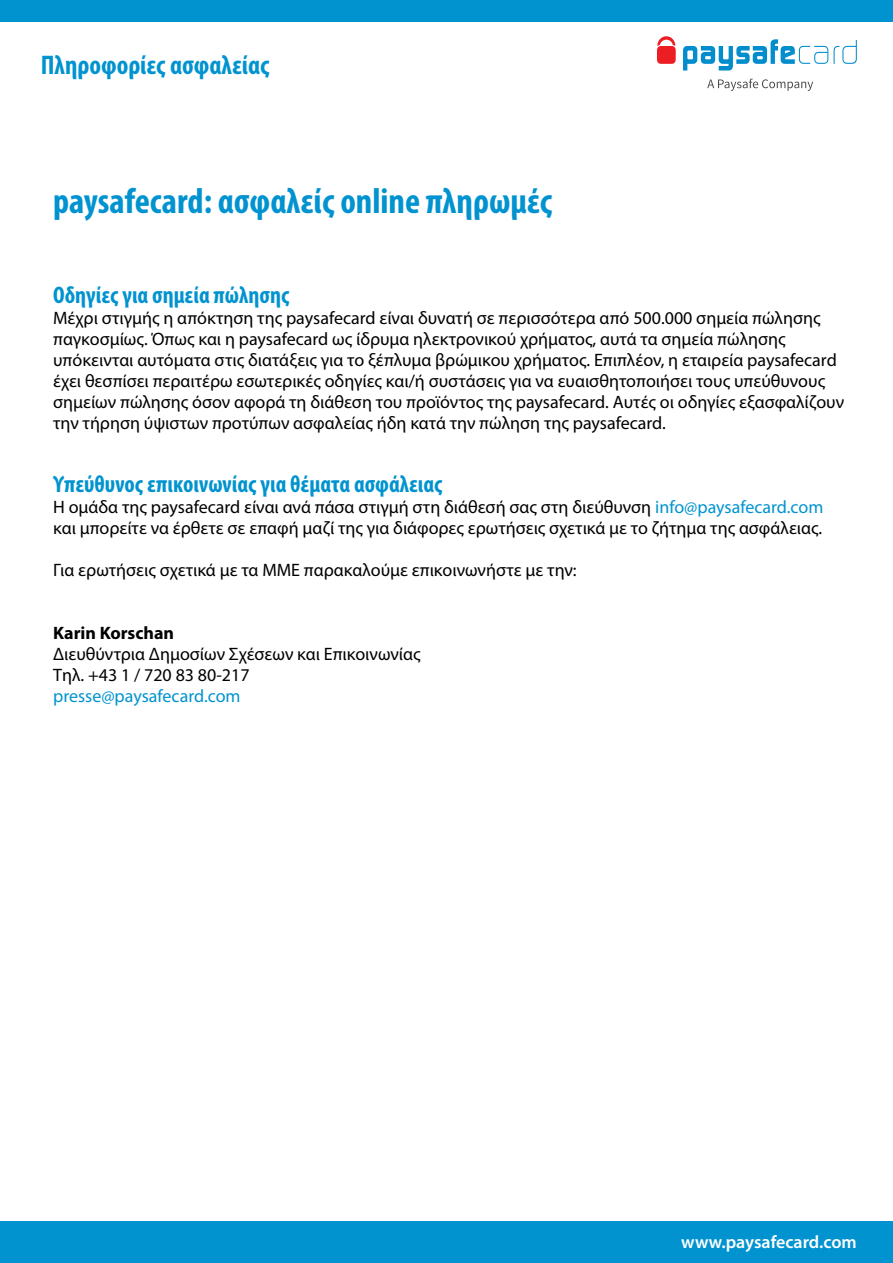
<style>
.page{position:relative;width:893px;height:1263px;background:#fff}
.page>*{position:absolute;margin:0;border:0;box-sizing:border-box;transform-origin:0 0}
.t1{font:700 condensed 36px "Myriad Pro";color:#0093d0}
.t2{font:700 condensed 27px "Myriad Pro";color:#0093d0}
.t3{font:700 condensed 24px "Myriad Pro";color:#0093d0}
.t4{font:18px/21px "Myriad Pro";color:#000}
.t5{font:18px "Myriad Pro";color:#0093d0}
.t6{font:600 18px "Myriad Pro";color:#fff}
.t7{font:700 18px "Myriad Pro";color:#000}
.s1{color:#0093d0}
</style>
<div class="page">
<div style="left:0;top:1221px;width:893px;height:42px;background:#0093d0"></div>
<div style="left:0;top:0;width:893px;height:21px;background:#0093d0"></div>
<svg style="left:707px;top:79px;width:106px;height:12px"></svg>
<svg style="left:683px;top:39px;width:174px;height:32px"></svg>
<svg style="left:657px;top:36px;width:19px;height:28px"></svg>
<h2 class="t2" style="left:41px;top:48px;width:230px">Πληροφορίες ασφαλείας</h2>
<h1 class="t1" style="left:53px;top:179px;width:501px">paysafecard: ασφαλείς online πληρωμές</h1>
<h3 class="t3" style="left:53px;top:280px;width:238px">Οδηγίες για σημεία πώλησης</h3>
<p class="t4" style="left:53px;top:307px;width:792px">Μέχρι στιγμής η απόκτηση της paysafecard είναι δυνατή σε περισσότερα από 500.000 σημεία πώλησης παγκοσμίως. Όπως και η paysafecard ως ίδρυμα ηλεκτρονικού χρήματος, αυτά τα σημεία πώλησης υπόκεινται αυτόματα στις διατάξεις για το ξέπλυμα βρώμικου χρήματος. Επιπλέον, η εταιρεία paysafecard έχει θεσπίσει περαιτέρω εσωτερικές οδηγίες και/ή συστάσεις για να ευαισθητοποιήσει τους υπεύθυνους σημείων πώλησης όσον αφορά τη διάθεση του προϊόντος της paysafecard. Αυτές οι οδηγίες εξασφαλίζουν την τήρηση ύψιστων προτύπων ασφαλείας ήδη κατά την πώληση της paysafecard.</p>
<h3 class="t3" style="left:53px;top:469px;width:391px">Υπεύθυνος επικοινωνίας για θέματα ασφάλειας</h3>
<p class="t4" style="left:53px;top:496px;width:772px">Η ομάδα της paysafecard είναι ανά πάσα στιγμή στη διάθεσή σας στη διεύθυνση <span class="s1">info@paysafecard.com </span>και μπορείτε να έρθετε σε επαφή μαζί της για διάφορες ερωτήσεις σχετικά με το ζήτημα της ασφάλειας.</p>
<p class="t4" style="left:53px;top:559px;width:525px">Για ερωτήσεις σχετικά με τα ΜΜΕ παρακαλούμε επικοινωνήστε με την:</p>
<p class="t7" style="left:53px;top:621px;width:123px">Karin Korschan</p>
<p class="t4" style="left:53px;top:643px;width:369px">Διευθύντρια Δημοσίων Σχέσεων και Επικοινωνίας<br>Τηλ. +43 1 / 720 83 80-217</p>
<p class="t5" style="left:53px;top:685px;width:189px">presse@paysafecard.com</p>
<p class="t6" style="left:681px;top:1230px;width:177px">www.paysafecard.com</p>
</div>
